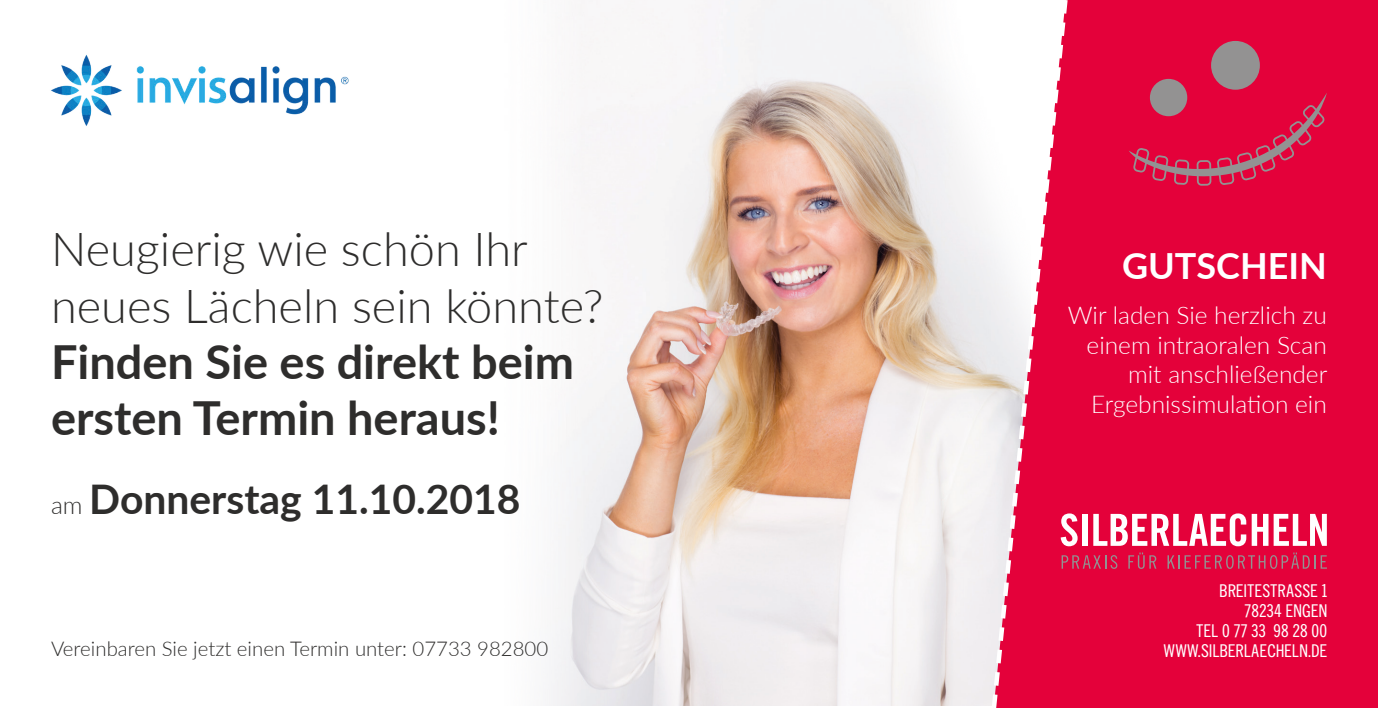
<style>
.page{position:relative;width:1378px;height:708px;background:#fff}
.page>*{position:absolute;margin:0;border:0;box-sizing:border-box;transform-origin:0 0}
.t1{font:300 47.02px "Lato";color:#2e2d2c}
.t2{font:700 47.02px "Lato";color:#2e2d2c}
.t3{font:700 40.73px "Lato";color:#2e2d2c}
.t4{font:700 36px "Lato";color:#fff}
.t5{font:300 24.53px/29.5px "Lato";color:#fff;text-align:right}
.t6{font:300 20.47px "Lato";color:#2e2d2c}
.t7{font:16.65px "News Gothic SHOP Con";letter-spacing:.06em;color:#fff}
.s1{font-weight:300;font-size:24.53px}
</style>
<div class="page">
<img style="left:549px;top:0;width:440px;height:706px">
<div style="left:1070px;top:0;width:308px;height:708px;background:#e4013a"></div>
<svg style="left:1070px;top:513px;width:7px;height:33px"></svg>
<div style="left:1082px;top:514px;width:6px;height:32px;background:#fff"></div>
<svg style="left:1093px;top:513px;width:234px;height:33px"></svg>
<svg style="left:1070px;top:555px;width:47px;height:14px"></svg>
<svg style="left:1128px;top:552px;width:28px;height:17px"></svg>
<svg style="left:1167px;top:552px;width:160px;height:17px"></svg>
<img style="left:51px;top:54px;width:298px;height:72px">
<svg style="left:1128px;top:41px;width:199px;height:145px"></svg>
<svg style="left:989px;top:0;width:81px;height:708px"></svg>
<p class="t1" style="left:51px;top:217px;width:478px">Neugierig wie schön Ihr</p>
<p class="t1" style="left:51px;top:273px;width:554px">neues Lächeln sein könnte?</p>
<p class="t2" style="left:51px;top:327px;width:524px">Finden Sie es direkt beim</p>
<p class="t2" style="left:51px;top:384px;width:450px">ersten Termin heraus!</p>
<p class="t3" style="left:51px;top:469px;width:471px"><span class="s1">am</span> Donnerstag 11.10.2018</p>
<p class="t6" style="left:51px;top:634px;width:499px">Vereinbaren Sie jetzt einen Termin unter: 07733 982800</p>
<p class="t4" style="left:1122px;top:240px;width:206px">GUTSCHEIN</p>
<p class="t5" style="left:1067px;top:300px;width:261px">Wir laden Sie herzlich zu einem intraoralen Scan mit anschließender</p>
<p class="t5" style="left:1091px;top:388px;width:237px">Ergebnissimulation ein</p>
<p class="t7" style="left:1220px;top:581px;width:108px">BREITESTRASSE 1</p>
<p class="t7" style="left:1245px;top:601px;width:83px">78234 ENGEN</p>
<p class="t7" style="left:1196px;top:621px;width:132px">TEL 0 77 33 98 28 00</p>
<p class="t7" style="left:1164px;top:641px;width:165px">WWW.SILBERLAECHELN.DE</p>
</div>
